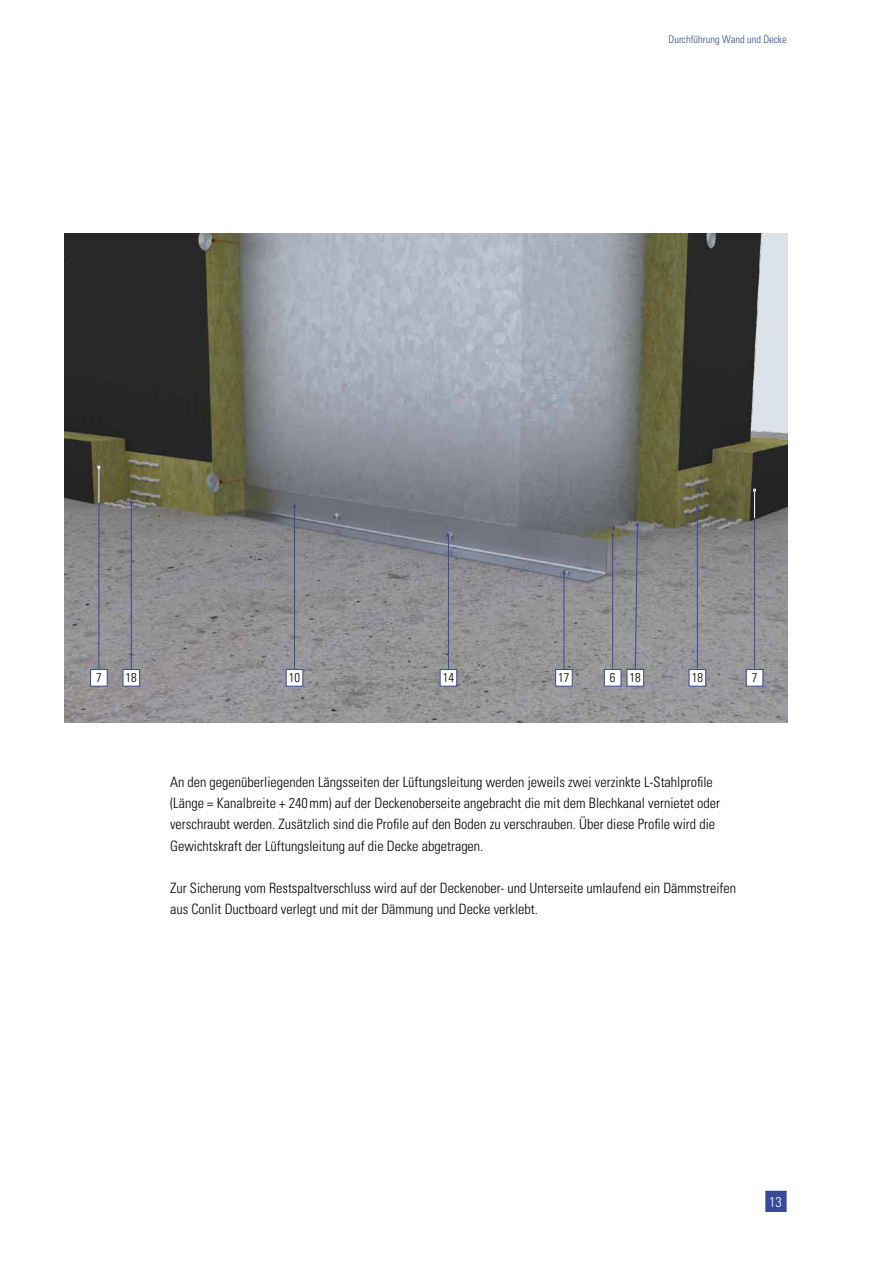
<style>
.page{position:relative;width:893px;height:1263px;background:#fff}
.page>*{position:absolute;margin:0;border:0;box-sizing:border-box;transform-origin:0 0}
.t1{font:300 condensed 14.25px/21.3px "Univers LT Std";color:#000}
.t2{font:300 condensed 14.25px "Univers LT Std";color:#fff}
.t3{font:300 condensed 12.75px "Univers LT Std";color:#000}
.t4{font:300 condensed 10.5px "Univers LT Std";color:#36499b}
</style>
<div class="page">
<img style="left:64px;top:234px;width:723px;height:489px">
<hr style="left:294px;top:507px;width:1px;height:164px;background:#36499b">
<div style="left:286px;top:669px;width:17px;height:17px;background:#fff;border:1px solid #36499b"></div>
<div style="left:689px;top:669px;width:17px;height:17px;background:#fff;border:1px solid #36499b"></div>
<hr style="left:697px;top:508px;width:1px;height:161px;background:#36499b">
<div style="left:604px;top:669px;width:17px;height:17px;background:#fff;border:1px solid #36499b"></div>
<hr style="left:612px;top:536px;width:1px;height:133px;background:#36499b">
<div style="left:440px;top:669px;width:17px;height:17px;background:#fff;border:1px solid #36499b"></div>
<hr style="left:448px;top:535px;width:1px;height:134px;background:#36499b">
<div style="left:746px;top:669px;width:17px;height:17px;background:#fff;border:1px solid #36499b"></div>
<hr style="left:754px;top:504px;width:1px;height:165px;background:#36499b">
<div style="left:90px;top:669px;width:17px;height:17px;background:#fff;border:1px solid #36499b"></div>
<hr style="left:99px;top:468px;width:1px;height:201px;background:#36499b">
<div style="left:555px;top:669px;width:17px;height:17px;background:#fff;border:1px solid #36499b"></div>
<hr style="left:564px;top:573px;width:1px;height:96px;background:#36499b">
<div style="left:627px;top:669px;width:17px;height:17px;background:#fff;border:1px solid #36499b"></div>
<svg style="left:635px;top:524px;width:4px;height:146px"></svg>
<div style="left:123px;top:669px;width:17px;height:17px;background:#fff;border:1px solid #36499b"></div>
<hr style="left:131px;top:503px;width:1px;height:166px;background:#36499b">
<svg style="left:753px;top:489px;width:3px;height:29px"></svg>
<hr style="left:99px;top:468px;width:1px;height:35px;background:#fff">
<div style="left:765px;top:1191px;width:22px;height:21px;background:#36499b;border:2px solid #36499b"></div>
<p class="t4" style="left:668px;top:33px;width:120px">Durchführung Wand und Decke</p>
<p class="t3" style="left:96px;top:670px;width:7px">7</p>
<p class="t3" style="left:126px;top:670px;width:13px">18</p>
<p class="t3" style="left:289px;top:670px;width:13px">10</p>
<p class="t3" style="left:443px;top:670px;width:13px">14</p>
<p class="t3" style="left:558px;top:670px;width:13px">17</p>
<p class="t3" style="left:610px;top:670px;width:33px">6 18</p>
<p class="t3" style="left:692px;top:670px;width:13px">18</p>
<p class="t3" style="left:752px;top:670px;width:7px">7</p>
<p class="t1" style="left:170px;top:771px;width:552px">An den gegenüberliegenden Längsseiten der Lüftungsleitung werden jeweils zwei verzinkte L-Stahlprofile (Länge = Kanalbreite + 240mm) auf der Deckenoberseite angebracht die mit dem Blechkanal vernietet oder verschraubt werden. Zusätzlich sind die Profile auf den Boden zu verschrauben. Über diese Profile wird die Gewichtskraft der Lüftungsleitung auf die Decke abgetragen.</p>
<p class="t1" style="left:170px;top:877px;width:568px">Zur Sicherung vom Restspaltverschluss wird auf der Deckenober- und Unterseite umlaufend ein Dämmstreifen aus Conlit Ductboard verlegt und mit der Dämmung und Decke verklebt.</p>
<p class="t2" style="left:769px;top:1193px;width:14px">13</p>
</div>
